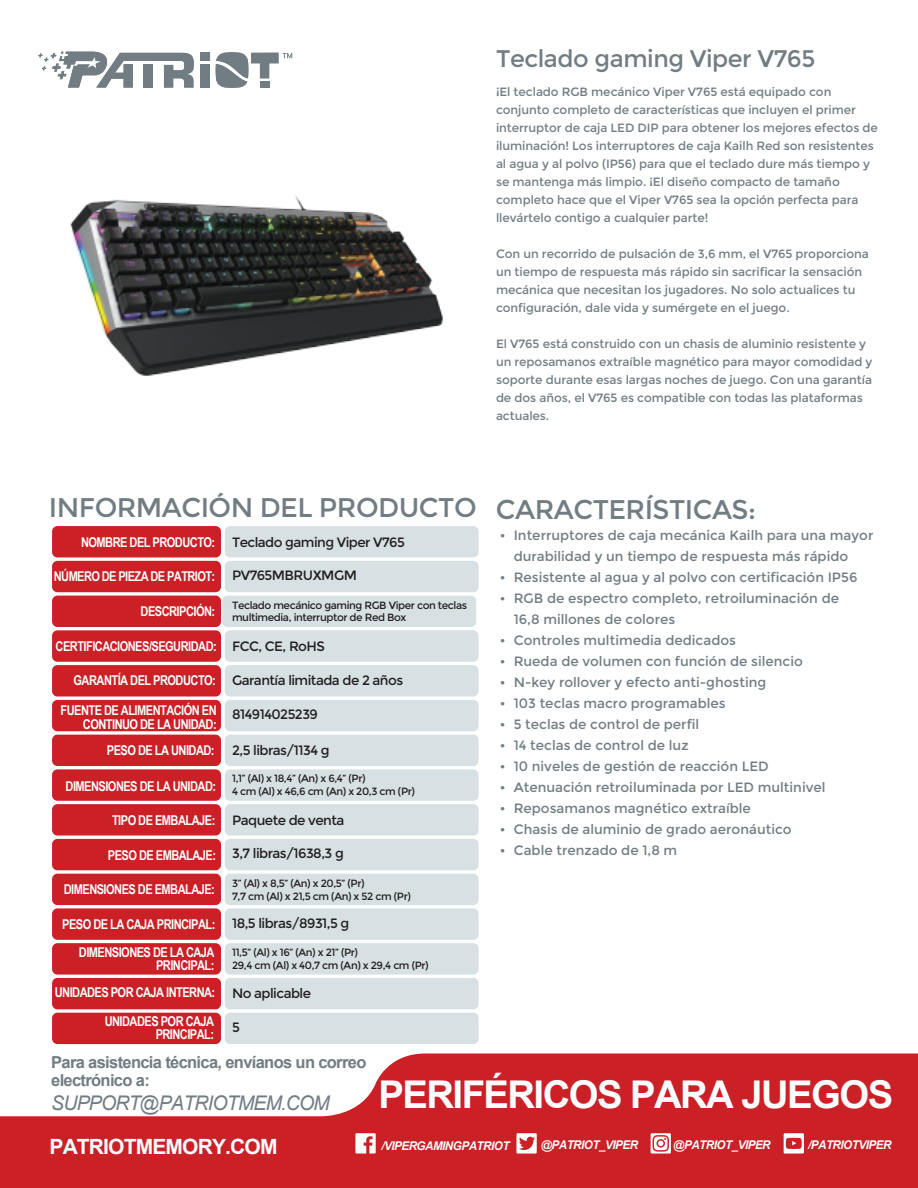
<style>
.page{position:relative;width:918px;height:1188px;background:#fff}
.page>*{position:absolute;margin:0;border:0;box-sizing:border-box;transform-origin:0 0}
.t1{font:700 38.25px "Arial";letter-spacing:-.04em;color:#fff}
.t2{font:27px "Montserrat";letter-spacing:-.02em;color:#717d83}
.t3{font:24px "Montserrat";letter-spacing:-.02em;color:#717d83}
.t4{font:700 21px "Arial";letter-spacing:-.04em;color:#fff}
.t5{font:italic 20.25px "Arial";letter-spacing:-.04em;color:#717d83}
.t6{font:700 16.5px/18px "Arial";letter-spacing:-.04em;color:#717d83}
.t7{font:13.5px/21px "Montserrat";color:#717d83}
.t8{font:700 13.5px/13.5px "Arial Narrow";letter-spacing:-.04em;color:#fff;text-align:right}
.t9{font:13.5px "Montserrat";letter-spacing:-.04em;color:#231f20}
.t10{font:12px/18px "Montserrat";letter-spacing:-.005em;color:#717d83}
.t11{font:italic 700 12px "Arial";letter-spacing:-.04em;color:#fff}
.t12{font:10.5px/12.6px "Montserrat";letter-spacing:-.04em;color:#231f20}
.s1{font-family:"Arial Narrow";font-weight:700;color:#fff}
</style>
<div class="page">
<svg style="left:0;top:1054px;width:918px;height:134px;fill:#ca2026"></svg>
<div style="left:200px;top:64px;width:10px;height:24px;background:#717d83"></div>
<div style="left:200px;top:53px;width:10px;height:8px;background:#717d83"></div>
<svg style="left:38px;top:51px;width:156px;height:37px"></svg>
<svg style="left:216px;top:52px;width:76px;height:36px"></svg>
<div style="left:52px;top:561px;width:169px;height:31px;background:#ca2026;border-radius:5px"></div>
<div style="left:52px;top:596px;width:169px;height:31px;background:#ca2026;border-radius:5px"></div>
<div style="left:52px;top:630px;width:169px;height:32px;background:#ca2026;border-radius:5px"></div>
<div style="left:52px;top:665px;width:169px;height:32px;background:#ca2026;border-radius:5px"></div>
<div style="left:52px;top:700px;width:169px;height:31px;background:#ca2026;border-radius:5px"></div>
<div style="left:52px;top:735px;width:169px;height:31px;background:#ca2026;border-radius:5px"></div>
<div style="left:52px;top:769px;width:169px;height:32px;background:#ca2026;border-radius:5px"></div>
<div style="left:52px;top:804px;width:169px;height:32px;background:#ca2026;border-radius:5px"></div>
<div style="left:52px;top:839px;width:169px;height:31px;background:#ca2026;border-radius:5px"></div>
<div style="left:52px;top:874px;width:169px;height:31px;background:#ca2026;border-radius:5px"></div>
<div style="left:52px;top:908px;width:169px;height:32px;background:#ca2026;border-radius:5px"></div>
<div style="left:52px;top:943px;width:169px;height:32px;background:#ca2026;border-radius:5px"></div>
<div style="left:52px;top:978px;width:169px;height:31px;background:#ca2026;border-radius:5px"></div>
<div style="left:225px;top:526px;width:254px;height:31px;background:#d7e0e3;border-radius:5px"></div>
<div style="left:225px;top:561px;width:254px;height:31px;background:#d7e0e3;border-radius:5px"></div>
<div style="left:222px;top:596px;width:254px;height:31px;background:#d7e0e3;border-radius:5px"></div>
<div style="left:225px;top:630px;width:254px;height:32px;background:#d7e0e3;border-radius:5px"></div>
<div style="left:225px;top:665px;width:254px;height:32px;background:#d7e0e3;border-radius:5px"></div>
<div style="left:225px;top:700px;width:254px;height:31px;background:#d7e0e3;border-radius:5px"></div>
<div style="left:225px;top:735px;width:254px;height:31px;background:#d7e0e3;border-radius:5px"></div>
<div style="left:225px;top:769px;width:254px;height:32px;background:#d7e0e3;border-radius:5px"></div>
<div style="left:225px;top:804px;width:254px;height:32px;background:#d7e0e3;border-radius:5px"></div>
<div style="left:225px;top:839px;width:254px;height:31px;background:#d7e0e3;border-radius:5px"></div>
<div style="left:225px;top:874px;width:254px;height:31px;background:#d7e0e3;border-radius:5px"></div>
<div style="left:225px;top:908px;width:254px;height:32px;background:#d7e0e3;border-radius:5px"></div>
<div style="left:225px;top:943px;width:254px;height:32px;background:#d7e0e3;border-radius:5px"></div>
<div style="left:225px;top:978px;width:254px;height:31px;background:#d7e0e3;border-radius:5px"></div>
<div style="left:225px;top:1013px;width:254px;height:31px;background:#d7e0e3;border-radius:5px"></div>
<div style="left:52px;top:526px;width:169px;height:31px;background:#ca2026;border-radius:5px"></div>
<div style="left:52px;top:1013px;width:169px;height:31px;background:#ca2026;border-radius:5px"></div>
<svg style="left:651px;top:1133px;width:20px;height:21px"></svg>
<svg style="left:355px;top:1133px;width:21px;height:21px"></svg>
<svg style="left:784px;top:1133px;width:20px;height:21px"></svg>
<svg style="left:516px;top:1133px;width:21px;height:21px"></svg>
<img style="left:70px;top:196px;width:373px;height:180px">
<h3 class="t3" style="left:496px;top:45px;width:321px">Teclado gaming Viper V765</h3>
<p class="t10" style="left:496px;top:83px;width:384px">¡El teclado RGB mecánico Viper V765 está equipado con conjunto completo de características que incluyen el primer interruptor de caja LED DIP para obtener los mejores efectos de iluminación! Los interruptores de caja Kailh Red son resistentes al agua y al polvo (IP56) para que el teclado dure más tiempo y se mantenga más limpio. ¡El diseño compacto de tamaño completo hace que el Viper V765 sea la opción perfecta para llevártelo contigo a cualquier parte!</p>
<p class="t10" style="left:496px;top:245px;width:374px">Con un recorrido de pulsación de 3,6 mm, el V765 proporciona un tiempo de respuesta más rápido sin sacrificar la sensación mecánica que necesitan los jugadores. No solo actualices tu configuración, dale vida y sumérgete en el juego.</p>
<p class="t10" style="left:496px;top:335px;width:378px">El V765 está construido con un chasis de aluminio resistente y un reposamanos extraíble magnético para mayor comodidad y soporte durante esas largas noches de juego. Con una garantía de dos años, el V765 es compatible con todas las plataformas actuales.</p>
<h2 class="t2" style="left:49px;top:492px;width:429px">INFORMACIÓN DEL PRODUCTO</h2>
<p class="t9" style="left:81px;top:534px;width:325px"><span class="s1">NOMBRE DEL PRODUCTO:</span> Teclado gaming Viper V765</p>
<p class="t8" style="left:54px;top:568px;width:163px">NÚMERO DE PIEZA DE PATRIOT:</p>
<p class="t8" style="left:141px;top:603px;width:76px">DESCRIPCIÓN:</p>
<p class="t8" style="left:56px;top:639px;width:163px">CERTIFICACIONES/SEGURIDAD:</p>
<p class="t8" style="left:74px;top:673px;width:144px">GARANTÍA DEL PRODUCTO:</p>
<p class="t8" style="left:61px;top:703px;width:158px">FUENTE DE ALIMENTACIÓN EN<br>CONTINUO DE LA UNIDAD:</p>
<p class="t8" style="left:107px;top:743px;width:109px">PESO DE LA UNIDAD:</p>
<p class="t8" style="left:66px;top:779px;width:152px">DIMENSIONES DE LA UNIDAD:</p>
<p class="t8" style="left:112px;top:812px;width:105px">TIPO DE EMBALAJE:</p>
<p class="t8" style="left:108px;top:847px;width:110px">PESO DE EMBALAJE:</p>
<p class="t8" style="left:64px;top:881px;width:153px">DIMENSIONES DE EMBALAJE:</p>
<p class="t8" style="left:62px;top:909px;width:155px;line-height:28.2px">PESO DE LA CAJA PRINCIPAL:<br>DIMENSIONES DE LA CAJA</p>
<p class="t8" style="left:55px;top:952px;width:162px;line-height:27px">PRINCIPAL:<br>UNIDADES POR CAJA INTERNA:</p>
<p class="t8" style="left:105px;top:1014px;width:111px">UNIDADES POR CAJA<br>PRINCIPAL:</p>
<h1 class="t1" style="left:379px;top:1069px;width:516px">PERIFÉRICOS PARA JUEGOS</h1>
<h3 class="t4" style="left:50px;top:1132px;width:230px">PATRIOTMEMORY.COM</h3>
<h2 class="t2" style="left:496px;top:494px;width:261px">CARACTERÍSTICAS:</h2>
<p class="t7" style="left:514px;top:525px;width:361px;text-indent:-14px">• Interruptores de caja mecánica Kailh para una mayor durabilidad y un tiempo de respuesta más rápido</p>
<p class="t7" style="left:500px;top:567px;width:359px">• Resistente al agua y al polvo con certificación IP56</p>
<p class="t7" style="left:514px;top:588px;width:327px;text-indent:-14px">• RGB de espectro completo, retroiluminación de<br>16,8 millones de colores</p>
<p class="t7" style="left:500px;top:630px;width:238px">• Controles multimedia dedicados</p>
<p class="t7" style="left:500px;top:651px;width:305px">• Rueda de volumen con función de silencio</p>
<p class="t7" style="left:500px;top:672px;width:268px">• N-key rollover y efecto anti-ghosting</p>
<p class="t7" style="left:500px;top:693px;width:228px">• 103 teclas macro programables</p>
<p class="t7" style="left:500px;top:714px;width:201px">• 5 teclas de control de perfil</p>
<p class="t7" style="left:500px;top:735px;width:190px">• 14 teclas de control de luz</p>
<p class="t7" style="left:500px;top:756px;width:271px">• 10 niveles de gestión de reacción LED</p>
<p class="t7" style="left:500px;top:777px;width:327px">• Atenuación retroiluminada por LED multinivel</p>
<p class="t7" style="left:500px;top:798px;width:253px">• Reposamanos magnético extraíble</p>
<p class="t7" style="left:500px;top:819px;width:293px">• Chasis de aluminio de grado aeronáutico</p>
<p class="t7" style="left:500px;top:840px;width:179px">• Cable trenzado de 1,8 m</p>
<p class="t9" style="left:232px;top:567px;width:126px">PV765MBRUXMGM</p>
<p class="t12" style="left:232px;top:599px;width:237px">Teclado mecánico gaming RGB Viper con teclas multimedia, interruptor de Red Box</p>
<p class="t9" style="left:232px;top:639px;width:94px">FCC, CE, RoHS</p>
<p class="t9" style="left:232px;top:672px;width:173px">Garantía limitada de 2 años</p>
<p class="t9" style="left:232px;top:707px;width:87px">814914025239</p>
<p class="t9" style="left:232px;top:743px;width:99px">2,5 libras/1134 g</p>
<p class="t12" style="left:232px;top:772px;width:184px">1,1” (Al) x 18,4” (An) x 6,4” (Pr)<br>4 cm (Al) x 46,6 cm (An) x 20,3 cm (Pr)</p>
<p class="t9" style="left:232px;top:812px;width:114px">Paquete de venta</p>
<p class="t9" style="left:232px;top:846px;width:113px">3,7 libras/1638,3 g</p>
<p class="t12" style="left:232px;top:878px;width:180px">3” (Al) x 8,5” (An) x 20,5” (Pr)<br>7,7 cm (Al) x 21,5 cm (An) x 52 cm (Pr)</p>
<p class="t9" style="left:232px;top:916px;width:119px">18,5 libras/8931,5 g</p>
<p class="t12" style="left:232px;top:946px;width:198px">11,5” (Al) x 16” (An) x 21” (Pr)<br>29,4 cm (Al) x 40,7 cm (An) x 29,4 cm (Pr)</p>
<p class="t9" style="left:232px;top:985px;width:81px">No aplicable</p>
<p class="t9" style="left:232px;top:1020px;width:9px">5</p>
<h3 class="t6" style="left:51px;top:1053px;width:317px">Para asistencia técnica, envíanos un correo electrónico a:</h3>
<h3 class="t5" style="left:51px;top:1090px;width:280px">SUPPORT@PATRIOTMEM.COM</h3>
<p class="t11" style="left:381px;top:1138px;width:130px">/VIPERGAMINGPATRIOT</p>
<p class="t11" style="left:541px;top:1136px;width:99px">@PATRIOT_VIPER</p>
<p class="t11" style="left:673px;top:1136px;width:99px">@PATRIOT_VIPER</p>
<p class="t11" style="left:808px;top:1136px;width:85px">/PATRIOTVIPER</p>
</div>
